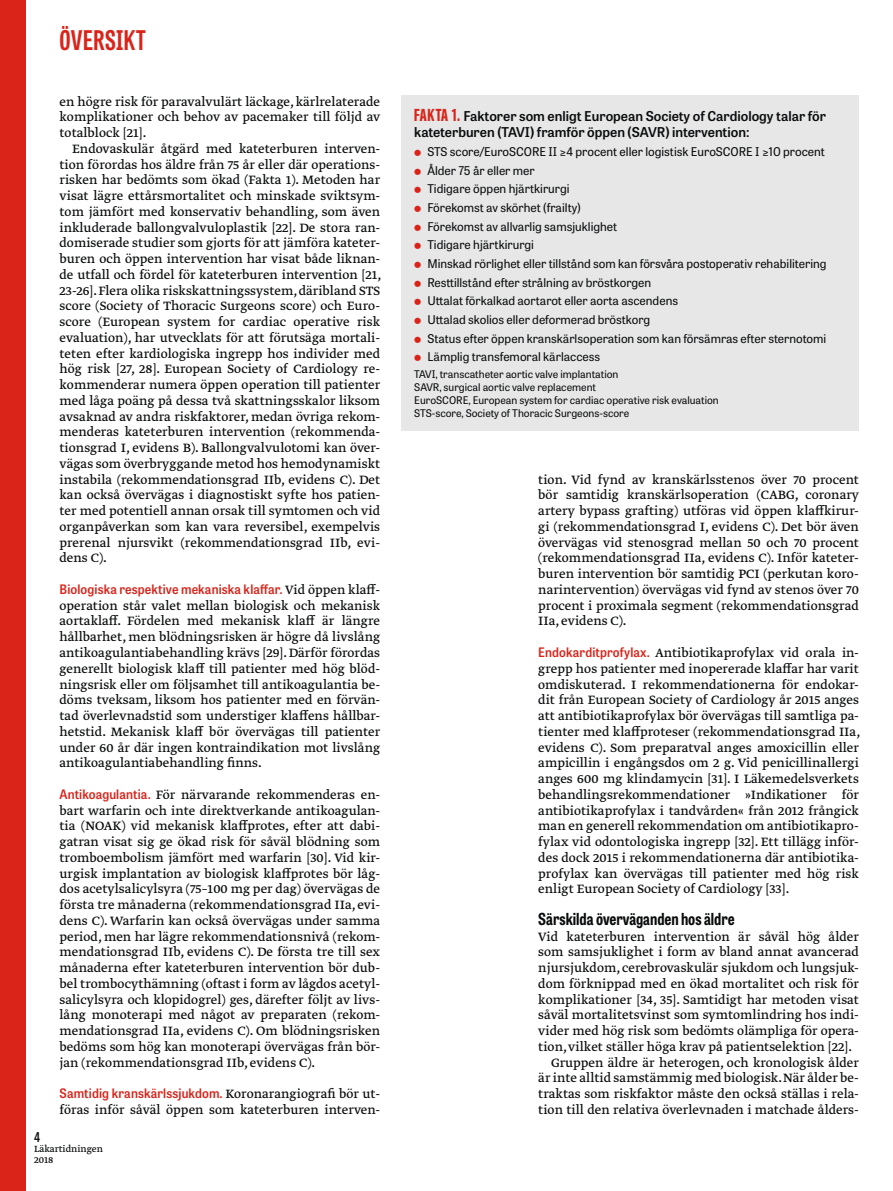
<style>
.page{position:relative;width:893px;height:1191px;background:#fff}
.page>*{position:absolute;margin:0;border:0;box-sizing:border-box;transform-origin:0 0}
.t1{font:700 27px "Tablet Gothic Compressed";letter-spacing:.02em;color:#da241a}
.t2{font:700 16.5px "Tablet Gothic Condensed";color:#090b0c}
.t3{font:14.25px/15.8px "Greta Text Pro Regular Min";color:#090b0c;text-align:justify}
.t4{font:600 13.5px/16.5px "Tablet Gothic";color:#090b0c}
.t5{font:600 13.5px "Tablet Gothic Condensed";color:#090b0c}
.t6{font:600 13.05px "Tablet Gothic Narrow";letter-spacing:.01em;color:#da241a}
.t7{font:12px/18.6px "Tablet Gothic";color:#090b0c}
.t8{font:10.5px/12.8px "Tablet Gothic";color:#090b0c}
.t9{font:10.5px/10.5px "Greta Text Pro";color:#090b0c}
.s1{font-family:"Greta Text Pro Regular Min";font-weight:400;font-size:14.25px;color:#090b0c}
.s2{font-family:"Tablet Gothic Narrow";font-weight:600;font-size:13.05px;color:#da241a}
.s3{font-family:"Tablet Gothic Compressed";font-weight:800;font-size:16.5px;color:#da241a}
</style>
<div class="page">
<div style="left:0;top:0;width:26px;height:1191px;background:#da241a"></div>
<div style="left:401px;top:96px;width:458px;height:335px;background:#e7e7e7"></div>
<h1 class="t1" style="left:60px;top:22px;width:88px">ÖVERSIKT</h1>
<p class="t3" style="left:60px;top:94px;width:322px">en högre risk för paravalvulärt läckage, kärlrelaterade komplikationer och behov av pacemaker till följd av totalblock [21].</p>
<p class="t3" style="left:60px;top:141px;width:324px;text-indent:13px">Endovaskulär åtgärd med kateterburen interven&shy;tion förordas hos äldre från 75 år eller där operations&shy;risken har bedömts som ökad (Fakta 1). Metoden har visat lägre ettårsmortalitet och minskade sviktsym&shy;tom jämfört med konservativ behandling, som även inkluderade ballongvalvuloplastik [22]. De stora ran&shy;domiserade studier som gjorts för att jämföra kateter&shy;buren och öppen intervention har visat både liknan&shy;de utfall och fördel för kateterburen intervention [21, 23-26]. Flera olika riskskattningssystem, däribland STS score (Society of Thoracic Surgeons score) och Euro&shy;score (European system for cardiac operative risk evaluation), har utvecklats för att förutsäga mortali&shy;teten efter kardiologiska ingrepp hos individer med hög risk [27, 28]. European Society of Cardiology re&shy;kommenderar numera öppen operation till patienter med låga poäng på dessa två skattningsskalor liksom avsaknad av andra riskfaktorer, medan övriga rekom&shy;menderas kateterburen intervention (rekommenda&shy;tionsgrad I, evidens B). Ballongvalvulotomi kan över&shy;vägas som överbryggande metod hos hemodynamiskt instabila (rekommendationsgrad IIb, evidens C). Det kan också övervägas i diagnostiskt syfte hos patien&shy;ter med potentiell annan orsak till symtomen och vid organpåverkan som kan vara reversibel, exempelvis prerenal njursvikt (rekommendationsgrad IIb, evi&shy;dens C).</p>
<p class="t6" style="left:60px;top:580px;width:322px">Biologiska respektive mekaniska klaffar. <span class="s1">Vid öppen klaff-</span></p>
<p class="t3" style="left:60px;top:598px;width:322px">operation står valet mellan biologisk och mekanisk aortaklaff. Fördelen med mekanisk klaff är längre hållbarhet, men blödningsrisken är högre då livslång antikoagulantiabehandling krävs [29]. Därför förordas generellt biologisk klaff till patienter med hög blöd&shy;ningsrisk eller om följsamhet till antikoagulantia be&shy;döms tveksam, liksom hos patienter med en förvän&shy;tad överlevnadstid som understiger klaffens hållbar&shy;hetstid. Mekanisk klaff bör övervägas till patienter under 60 år där ingen kontraindikation mot livslång antikoagulantiabehandling finns.</p>
<p class="t3" style="left:60px;top:787px;width:322px"><span class="s2">Antikoagulantia.</span> För närvarande rekommenderas en&shy;bart warfarin och inte direktverkande antikoagulan&shy;tia (NOAK) vid mekanisk klaffprotes, efter att dabi&shy;gatran visat sig ge ökad risk för såväl blödning som tromboembolism jämfört med warfarin [30]. Vid kir&shy;urgisk implantation av biologisk klaffprotes bör låg&shy;dos acetylsalicylsyra (75–100 mg per dag) övervägas de första tre månaderna (rekommendationsgrad IIa, evi&shy;dens C). Warfarin kan också övervägas under samma period, men har lägre rekommendationsnivå (rekom&shy;mendationsgrad IIb, evidens C). De första tre till sex månaderna efter kateterburen intervention bör dub&shy;bel trombocythämning (oftast i form av lågdos acetyl&shy;salicylsyra och klopidogrel) ges, därefter följt av livs&shy;lång monoterapi med något av preparaten (rekom&shy;mendationsgrad IIa, evidens C). Om blödningsrisken bedöms som hög kan monoterapi övervägas från bör&shy;jan (rekommendationsgrad IIb, evidens C).</p>
<p class="t6" style="left:60px;top:1084px;width:322px">Samtidig kranskärlssjukdom. <span class="s1">Koronarangiografi bör ut-</span></p>
<p class="t3" style="left:60px;top:1102px;width:322px">föras inför såväl öppen som kateterburen interven-</p>
<p class="t5" style="left:34px;top:1127px;width:8px">4</p>
<p class="t9" style="left:34px;top:1144px;width:70px">Läkartidningen<br>2018</p>
<p class="t4" style="left:414px;top:107px;width:413px"><span class="s3">FAKTA 1.</span> Faktorer som enligt European Society of Cardiology talar för kateterburen (TAVI) framför öppen (SAVR) intervention:</p>
<p class="t7" style="left:427px;top:142px;width:401px">STS score/EuroSCORE II ≥4 procent eller logistisk EuroSCORE I ≥10 procent Ålder 75 år eller mer<br>Tidigare öppen hjärtkirurgi<br>Förekomst av skörhet (frailty)<br>Förekomst av allvarlig samsjuklighet<br>Tidigare hjärtkirurgi<br>Minskad rörlighet eller tillstånd som kan försvåra postoperativ rehabilitering Resttillstånd efter strålning av bröstkorgen<br>Uttalat förkalkad aortarot eller aorta ascendens<br>Uttalad skolios eller deformerad bröstkorg<br>Status efter öppen kranskärlsoperation som kan försämras efter sternotomi Lämplig transfemoral kärlaccess</p>
<p class="t8" style="left:414px;top:368px;width:306px">TAVI, transcatheter aortic valve implantation<br>SAVR, surgical aortic valve replacement<br>EuroSCORE, European system for cardiac operative risk evaluation STS-score, Society of Thoracic Surgeons-score</p>
<p class="t3" style="left:538px;top:472px;width:322px">tion. Vid fynd av kranskärlsstenos över 70 procent bör samtidig kranskärlsoperation (CABG, coronary artery bypass grafting) utföras vid öppen klaffkirur&shy;gi (rekommendationsgrad I, evidens C). Det bör även övervägas vid stenosgrad mellan 50 och 70 procent (rekommendationsgrad IIa, evidens C). Inför kateter&shy;buren intervention bör samtidig PCI (perkutan koro&shy;narintervention) övervägas vid fynd av stenos över 70 procent i proximala segment (rekommendationsgrad IIa, evidens C).</p>
<p class="t3" style="left:538px;top:645px;width:324px"><span class="s2">Endokarditprofylax.</span> Antibiotikaprofylax vid orala in&shy;grepp hos patienter med inopererade klaffar har varit omdiskuterad. I rekommendationerna för endokar&shy;dit från European Society of Cardiology år 2015 anges att antibiotikaprofylax bör övervägas till samtliga pa&shy;tienter med klaffproteser (rekommendationsgrad IIa, evidens C). Som preparatval anges amoxicillin eller ampicillin i engångsdos om 2 g. Vid penicillinallergi anges 600 mg klindamycin [31]. I Läkemedelsverkets behandlingsrekommendationer »Indikationer för antibiotikaprofylax i tandvården« från 2012 frångick man en generell rekommendation om antibiotikapro&shy;fylax vid odontologiska ingrepp [32]. Ett tillägg inför&shy;des dock 2015 i rekommendationerna där antibiotika&shy;profylax kan övervägas till patienter med hög risk enligt European Society of Cardiology [33].</p>
<p class="t2" style="left:538px;top:907px;width:198px">Särskilda överväganden hos äldre</p>
<p class="t3" style="left:538px;top:929px;width:322px">Vid kateterburen intervention är såväl hög ålder</p>
<p class="t3" style="left:538px;top:944px;width:322px">som samsjuklighet i form av bland annat avancerad</p>
<p class="t3" style="left:538px;top:960px;width:322px">njursjukdom, cerebrovaskulär sjukdom och lungsjuk-</p>
<p class="t3" style="left:538px;top:976px;width:322px">dom förknippad med en ökad mortalitet och risk för</p>
<p class="t3" style="left:538px;top:992px;width:322px">komplikationer [34, 35]. Samtidigt har metoden visat</p>
<p class="t3" style="left:538px;top:1007px;width:322px">såväl mortalitetsvinst som symtomlindring hos indi-</p>
<p class="t3" style="left:538px;top:1023px;width:322px">vider med hög risk som bedömts olämpliga för opera-</p>
<p class="t3" style="left:538px;top:1039px;width:315px">tion, vilket ställer höga krav på patientselektion [22].</p>
<p class="t3" style="left:551px;top:1055px;width:309px">Gruppen äldre är heterogen, och kronologisk ålder</p>
<p class="t3" style="left:538px;top:1070px;width:322px">är inte alltid samstämmig med biologisk. När ålder be-</p>
<p class="t3" style="left:538px;top:1086px;width:322px">traktas som riskfaktor måste den också ställas i rela-</p>
<p class="t3" style="left:538px;top:1102px;width:322px">tion till den relativa överlevnaden i matchade ålders-</p>
</div>
